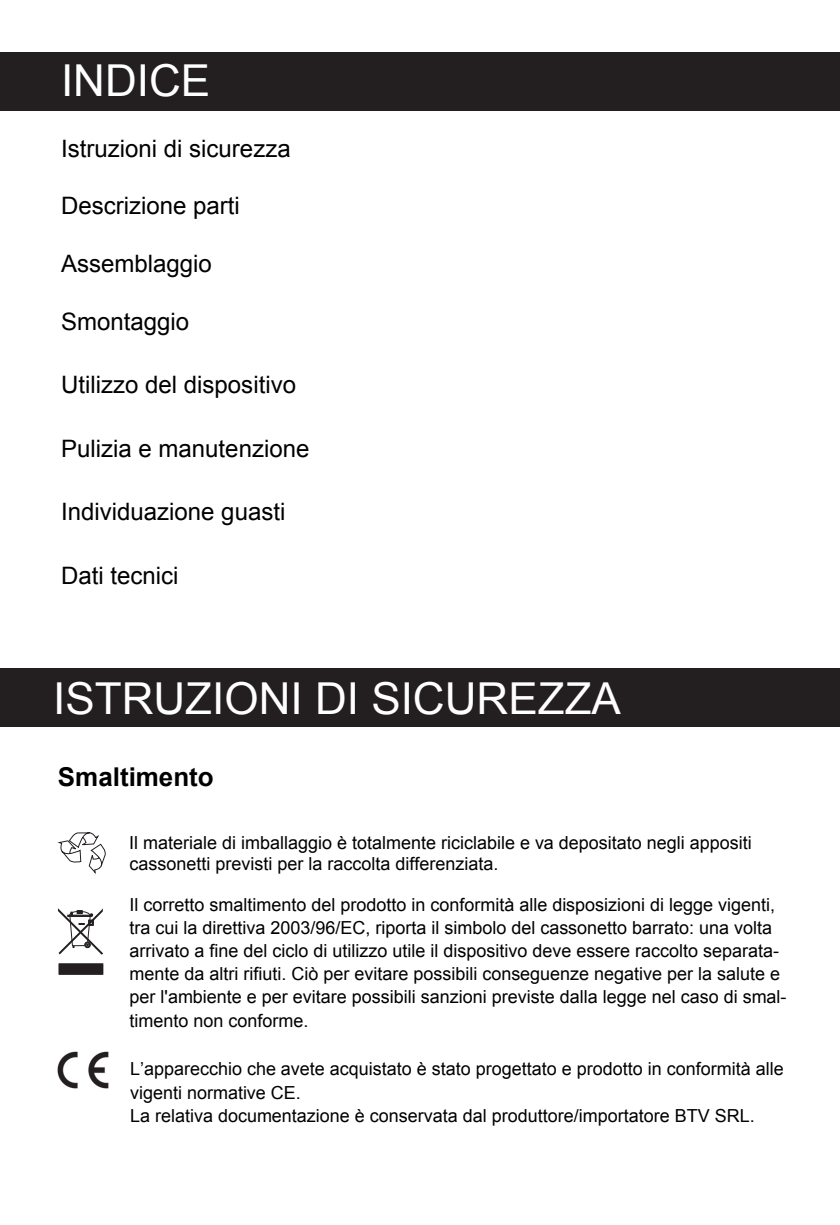
<style>
.page{position:relative;width:840px;height:1225px;background:#fff}
.page>*{position:absolute;margin:0;border:0;box-sizing:border-box;transform-origin:0 0}
.t1{font:44px "Arial";color:#fff}
.t2{font:44px "Arial";color:#fff}
.t3{font:700 26px "Arial";color:#000}
.t4{font:24px "Arial";color:#000}
.t5{font:24px "Arial";color:#000}
.t6{font:18px/23.2px "Arial";color:#000}
.s1{font-style:inherit}
</style>
<div class="page">
<div style="left:0;top:52px;width:839px;height:59px;background:#231f20"></div>
<img style="left:57px;top:1051px;width:52px;height:38px">
<svg style="left:57px;top:832px;width:49px;height:42px"></svg>
<svg style="left:58px;top:908px;width:45px;height:47px"></svg>
<div style="left:59px;top:964px;width:43px;height:10px;background:#231f20"></div>
<div style="left:59px;top:963px;width:44px;height:11px;border:2px solid #231f20"></div>
<div style="left:0;top:668px;width:839px;height:59px;background:#231f20"></div>
<h1 class="t2" style="left:61px;top:52px;width:151px"><span class="s1">I</span>NDICE</h1>
<h3 class="t5" style="left:61px;top:133px;width:231px">Istruzioni di sicurezza</h3>
<h3 class="t5" style="left:61px;top:190px;width:180px">Descrizione parti</h3>
<h3 class="t5" style="left:61px;top:248px;width:152px">Assemblaggio</h3>
<h3 class="t5" style="left:61px;top:305px;width:130px">Smontaggio</h3>
<h3 class="t4" style="left:61px;top:369px;width:236px">Utilizzo del dispositivo</h3>
<h3 class="t4" style="left:61px;top:433px;width:250px">Pulizia e manutenzione</h3>
<h3 class="t4" style="left:61px;top:496px;width:226px">Individuazione guasti</h3>
<h3 class="t4" style="left:61px;top:560px;width:119px">Dati tecnici</h3>
<h1 class="t1" style="left:53px;top:669px;width:569px">ISTRUZIONI DI SICUREZZA</h1>
<h2 class="t3" style="left:58px;top:759px;width:157px">Smaltimento</h2>
<p class="t6" style="left:129px;top:832px;width:623px;line-height:21.6px">Il materiale di imballaggio è totalmente riciclabile e va depositato negli appositi cassonetti previsti per la raccolta differenziata.</p>
<p class="t6" style="left:129px;top:893px;width:658px">Il corretto smaltimento del prodotto in conformità alle disposizioni di legge vigenti, tra cui la direttiva 2003/96/EC, riporta il simbolo del cassonetto barrato: una volta arrivato a fine del ciclo di utilizzo utile il dispositivo deve essere raccolto separata&shy;mente da altri rifiuti. Ciò per evitare possibili conseguenze negative per la salute e per l'ambiente e per evitare possibili sanzioni previste dalla legge nel caso di smal&shy;timento non conforme.</p>
<p class="t6" style="left:130px;top:1056px;width:654px;line-height:23.8px">Lʼapparecchio che avete acquistato è stato progettato e prodotto in conformità alle vigenti normative CE.<br>La relativa documentazione è conservata dal produttore/importatore BTV SRL.</p>
</div>
